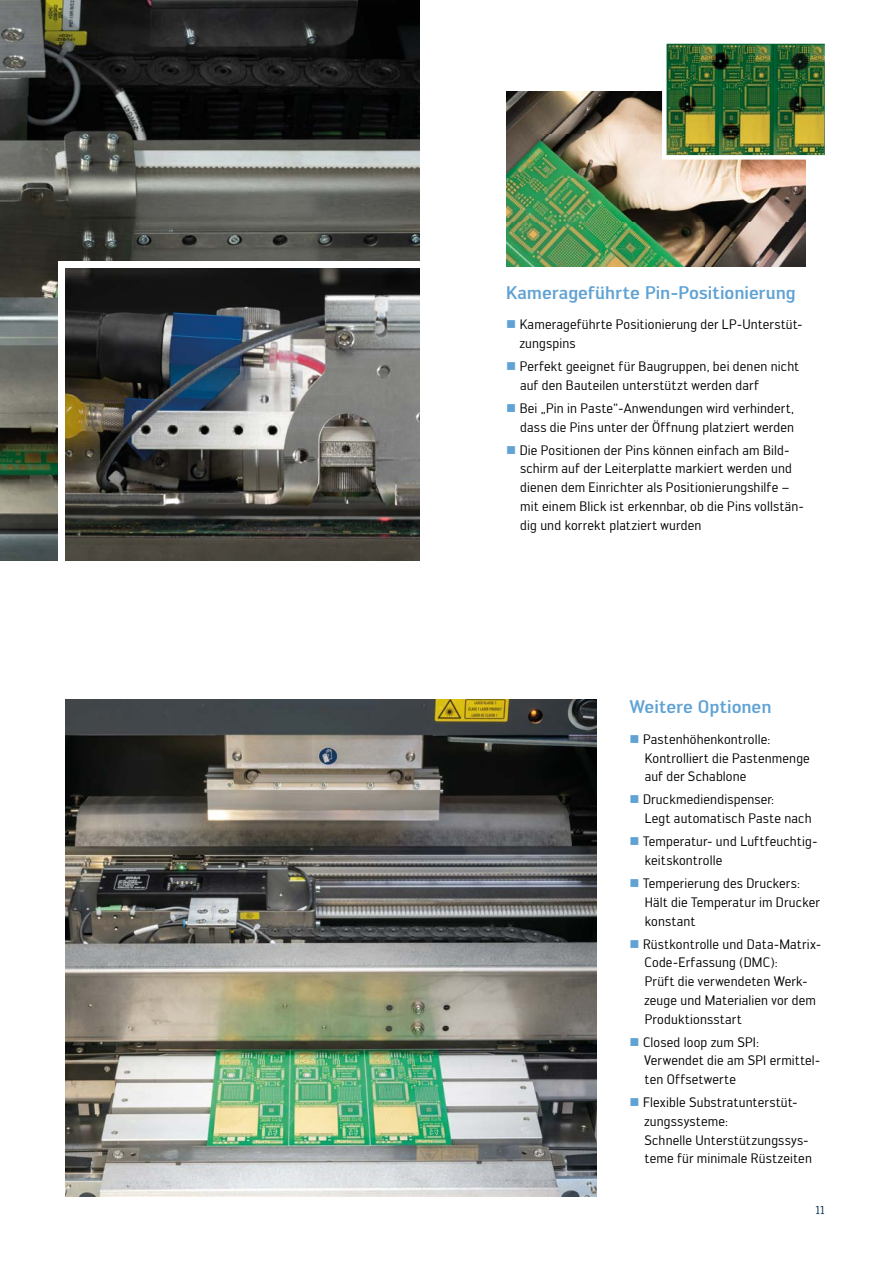
<style>
.page{position:relative;width:893px;height:1263px;background:#fff}
.page>*{position:absolute;margin:0;border:0;box-sizing:border-box;transform-origin:0 0}
.t1{font:500 18px "Engel";color:#60a2d4}
.t2{font:13.5px/18.8px "Engel";letter-spacing:.01em;color:#000}
.t3{font:11.25px "Engel";color:#002c50}
.s1{color:#60a2d4}
</style>
<div class="page">
<img style="left:0;top:0;width:420px;height:560px">
<img style="left:66px;top:699px;width:530px;height:498px">
<img style="left:506px;top:91px;width:299px;height:176px">
<img style="left:662px;top:43px;width:163px;height:117px">
<div style="left:58px;top:261px;width:379px;height:328px;background:#fff"></div>
<img style="left:66px;top:268px;width:354px;height:292px">
<h1 class="t1" style="left:506px;top:283px;width:291px">Kamerageführte Pin-Positionierung</h1>
<p class="t2" style="left:519px;top:315px;width:285px;text-indent:-13px"><span class="s1">■</span> Kamerageführte Positionierung der LP-Unterstüt&shy;zungspins</p>
<p class="t2" style="left:520px;top:357px;width:281px;text-indent:-14px"><span class="s1">■</span> Perfekt geeignet für Baugruppen, bei denen nicht auf den Bauteilen unterstützt werden darf</p>
<p class="t2" style="left:506px;top:399px;width:289px;text-align:right"><span class="s1">■</span> Bei „Pin in Paste“-Anwendungen wird verhindert, dass die Pins unter der Öffnung platziert werden</p>
<p class="t2" style="left:520px;top:440px;width:286px;text-indent:-14px"><span class="s1">■</span> Die Positionen der Pins können einfach am Bild&shy;schirm auf der Leiterplatte markiert werden und dienen dem Einrichter als Positionierungshilfe – mit einem Blick ist erkennbar, ob die Pins vollstän&shy;dig und korrekt platziert wurden</p>
<h1 class="t1" style="left:629px;top:696px;width:144px">Weitere Optionen</h1>
<p class="t2" style="left:645px;top:730px;width:167px;text-indent:-15px"><span class="s1">■</span> Pastenhöhenkontrolle:<br>Kontrolliert die Pastenmenge auf der Schablone</p>
<p class="t2" style="left:645px;top:790px;width:168px;text-indent:-15px"><span class="s1">■</span> Druckmediendispenser:<br>Legt automatisch Paste nach</p>
<p class="t2" style="left:645px;top:832px;width:174px;text-indent:-15px"><span class="s1">■</span> Temperatur- und Luftfeuchtig&shy;keitskontrolle</p>
<p class="t2" style="left:645px;top:874px;width:177px;text-indent:-15px"><span class="s1">■</span> Temperierung des Druckers:<br>Hält die Temperatur im Drucker konstant</p>
<p class="t2" style="left:644px;top:934px;width:179px;text-indent:-14px"><span class="s1">■</span> Rüstkontrolle und Data-Matrix-<br>Code-Erfassung (DMC):<br>Prüft die verwendeten Werk&shy;zeuge und Materialien vor dem<br>Produktionsstart</p>
<p class="t2" style="left:644px;top:1032px;width:178px;text-indent:-14px"><span class="s1">■</span> Closed loop zum SPI:<br>Verwendet die am SPI ermittel&shy;ten Offsetwerte</p>
<p class="t2" style="left:644px;top:1093px;width:169px;text-indent:-14px"><span class="s1">■</span> Flexible Substratunterstüt&shy;zungssysteme:<br>Schnelle Unterstützungssys&shy;teme für minimale Rüstzeiten</p>
<p class="t3" style="left:815px;top:1203px;width:11px">11</p>
</div>
